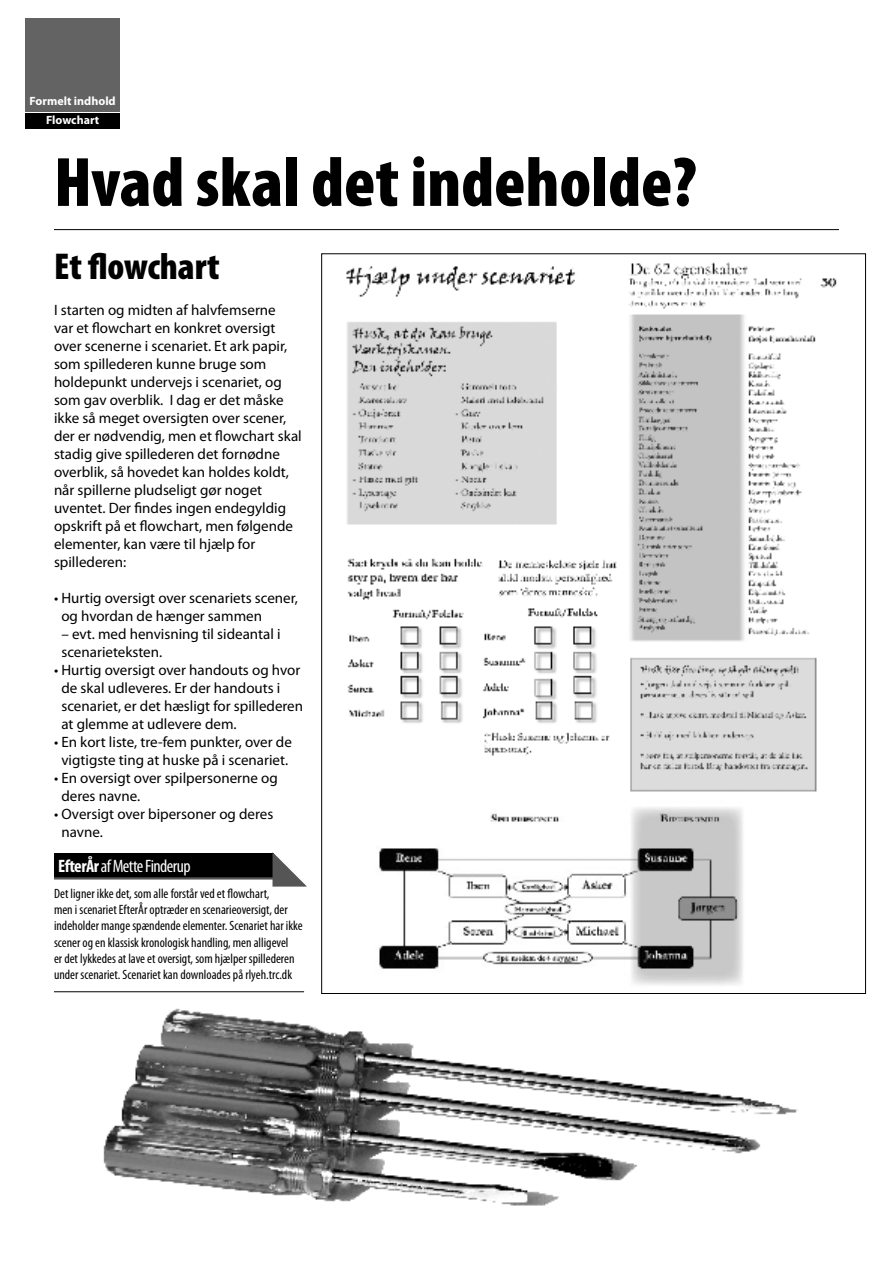
<style>
.page{position:relative;width:893px;height:1263px;background:#fff}
.page>*{position:absolute;margin:0;border:0;box-sizing:border-box;transform-origin:0 0}
.Rubrik_1{font:900 condensed 70.5px "Myriad Pro";color:#000}
.Rubrik_2{font:900 condensed 37.5px "Myriad Pro";color:#000}
.Boks_rubrik{font:condensed 18px "Myriad Pro";letter-spacing:-.03em;color:#fff}
.Brød_uden_indryk{font:15px/18px "Myriad Pro";color:#000}
.Boks_brød{font:condensed 13.5px/16.2px "Myriad Pro";color:#000}
.Boks_Rubrik{font:700 12px "Myriad Pro";color:#fff}
.s1{font-weight:700}
</style>
<div class="page">
<img style="left:84px;top:991px;width:714px;height:215px">
<div style="left:26px;top:18px;width:94px;height:94px;background:#636363"></div>
<div style="left:26px;top:113px;width:94px;height:16px;background:#000"></div>
<hr style="left:54px;top:229px;width:785px;height:1px;background:#000">
<img style="left:323px;top:262px;width:514px;height:730px">
<div style="left:54px;top:853px;width:220px;height:26px;background:#000"></div>
<hr style="left:54px;top:877px;width:224px;height:2px;background:#555">
<hr style="left:54px;top:991px;width:250px;height:1px;background:#000">
<svg style="left:270px;top:852px;width:37px;height:35px"></svg>
<p class="Boks_Rubrik" style="left:30px;top:94px;width:88px">Formelt indhold</p>
<p class="Boks_Rubrik" style="left:46px;top:113px;width:55px">Flowchart</p>
<p class="Rubrik_1" style="left:54px;top:143px;width:644px">Hvad skal det indeholde?</p>
<p class="Rubrik_2" style="left:54px;top:245px;width:167px">Et flowchart</p>
<p class="Brød_uden_indryk" style="left:54px;top:301px;width:249px">I starten og midten af halvfemserne<br>var et flowchart en konkret oversigt over scenerne i scenariet. Et ark papir, som spillederen kunne bruge som holdepunkt undervejs i scenariet, og som gav overblik. I dag er det måske ikke så meget oversigten over scener, der er nødvendig, men et flowchart skal stadig give spillederen det fornødne overblik, så hovedet kan holdes koldt, når spillerne pludseligt gør noget uventet. Der findes ingen endegyldig opskrift på et flowchart, men følgende elementer, kan være til hjælp for spillederen:</p>
<p class="Brød_uden_indryk" style="left:61px;top:589px;width:238px;text-indent:-7px">• Hurtig oversigt over scenariets scener, og hvordan de hænger sammen</p>
<p class="Brød_uden_indryk" style="left:61px;top:625px;width:221px">– evt. med henvisning til sideantal i scenarieteksten.</p>
<p class="Brød_uden_indryk" style="left:61px;top:661px;width:243px;text-indent:-7px">• Hurtig oversigt over handouts og hvor de skal udleveres. Er der handouts i scenariet, er det hæsligt for spillederen at glemme at udlevere dem.</p>
<p class="Brød_uden_indryk" style="left:54px;top:733px;width:239px;text-align:center">• En kort liste, tre-fem punkter, over de vigtigste ting at huske på i scenariet.</p>
<p class="Brød_uden_indryk" style="left:61px;top:769px;width:218px;text-indent:-7px">• En oversigt over spilpersonerne og deres navne.</p>
<p class="Brød_uden_indryk" style="left:61px;top:805px;width:213px;text-indent:-7px">• Oversigt over bipersoner og deres navne.</p>
<p class="Boks_rubrik" style="left:58px;top:856px;width:134px"><span class="s1">EfterÅr</span> af Mette Finderup</p>
<p class="Boks_brød" style="left:54px;top:886px;width:250px">Det ligner ikke det, som alle forstår ved et flowchart,<br>men i scenariet EfterÅr optræder en scenarieoversigt, der indeholder mange spændende elementer. Scenariet har ikke scener og en klassisk kronologisk handling, men alligevel<br>er det lykkedes at lave et oversigt, som hjælper spillederen under scenariet. Scenariet kan downloades på rlyeh.trc.dk</p>
</div>
